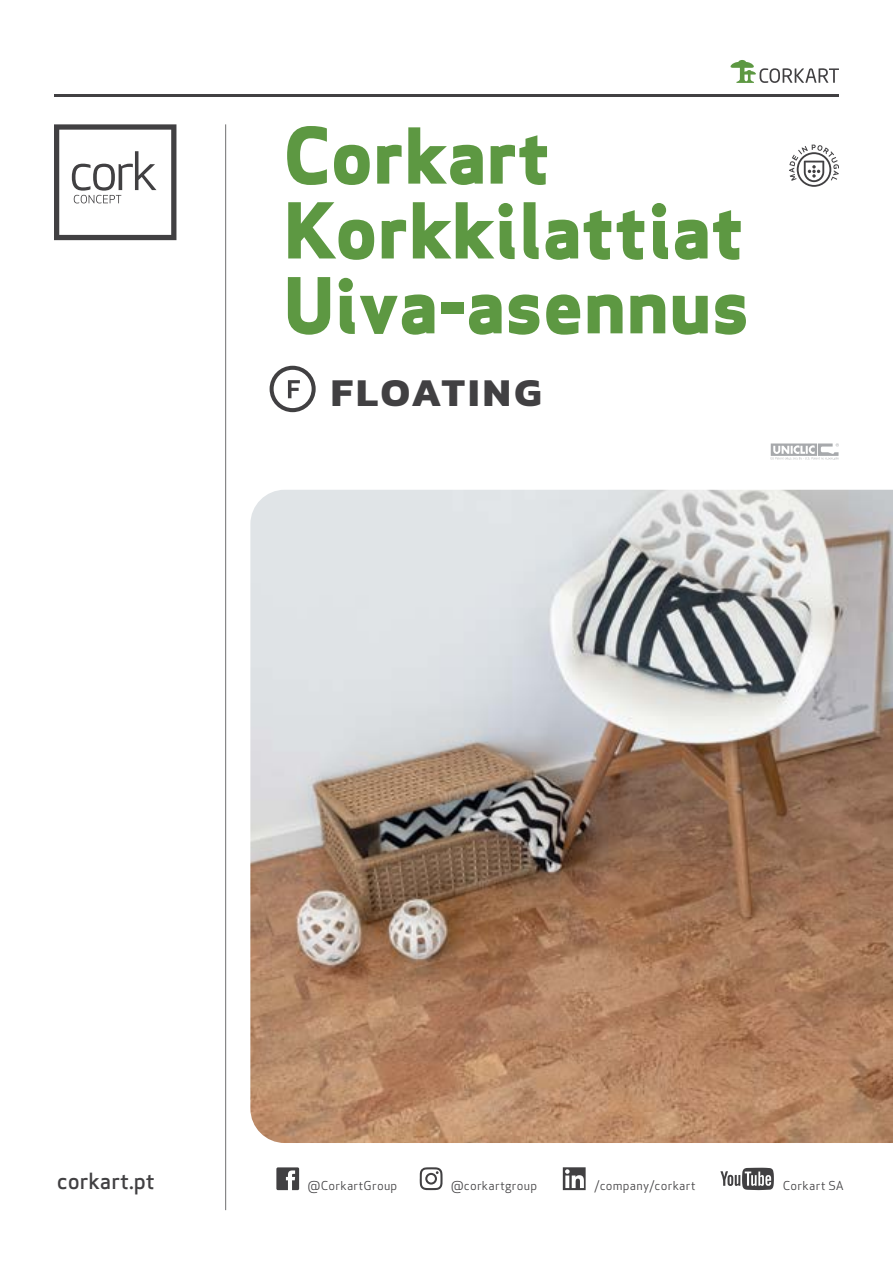
<style>
.page{position:relative;width:893px;height:1263px;background:#fff}
.page>*{position:absolute;margin:0;border:0;box-sizing:border-box;transform-origin:0 0}
.t1{font:800 75px/74.8px "Apex Sans";color:#5d9842}
.t2{font:700 40.05px "Kanit";letter-spacing:.08em;color:#414042}
.t3{font:500 21.75px "Apex Sans";color:#414042}
.t4{font:12px "Apex Sans";letter-spacing:.02em;color:#414042}
</style>
<div class="page">
<hr style="left:225px;top:124px;width:1px;height:1086px;background:#414042">
<img style="left:250px;top:490px;width:643px;height:653px">
<hr style="left:54px;top:95px;width:785px;height:2px;background:#414042">
<svg style="left:730px;top:60px;width:109px;height:23px"></svg>
<svg style="left:789px;top:145px;width:50px;height:42px"></svg>
<svg style="left:771px;top:443px;width:68px;height:17px"></svg>
<svg style="left:270px;top:366px;width:46px;height:46px"></svg>
<svg style="left:54px;top:124px;width:122px;height:116px"></svg>
<svg style="left:720px;top:1168px;width:54px;height:22px"></svg>
<svg style="left:563px;top:1167px;width:23px;height:23px"></svg>
<svg style="left:276px;top:1167px;width:23px;height:23px"></svg>
<svg style="left:420px;top:1167px;width:23px;height:23px"></svg>
<h1 class="t1" style="left:283px;top:118px;width:467px">Corkart<br>Korkkilattiat<br>Uiva-asennus</h1>
<h2 class="t2" style="left:331px;top:361px;width:212px">FLOATING</h2>
<h3 class="t3" style="left:57px;top:1162px;width:99px">corkart.pt</h3>
<p class="t4" style="left:308px;top:1175px;width:91px">@CorkartGroup</p>
<p class="t4" style="left:451px;top:1175px;width:87px">@corkartgroup</p>
<p class="t4" style="left:594px;top:1175px;width:103px">/company/corkart</p>
<p class="t4" style="left:783px;top:1175px;width:63px">Corkart SA</p>
</div>
